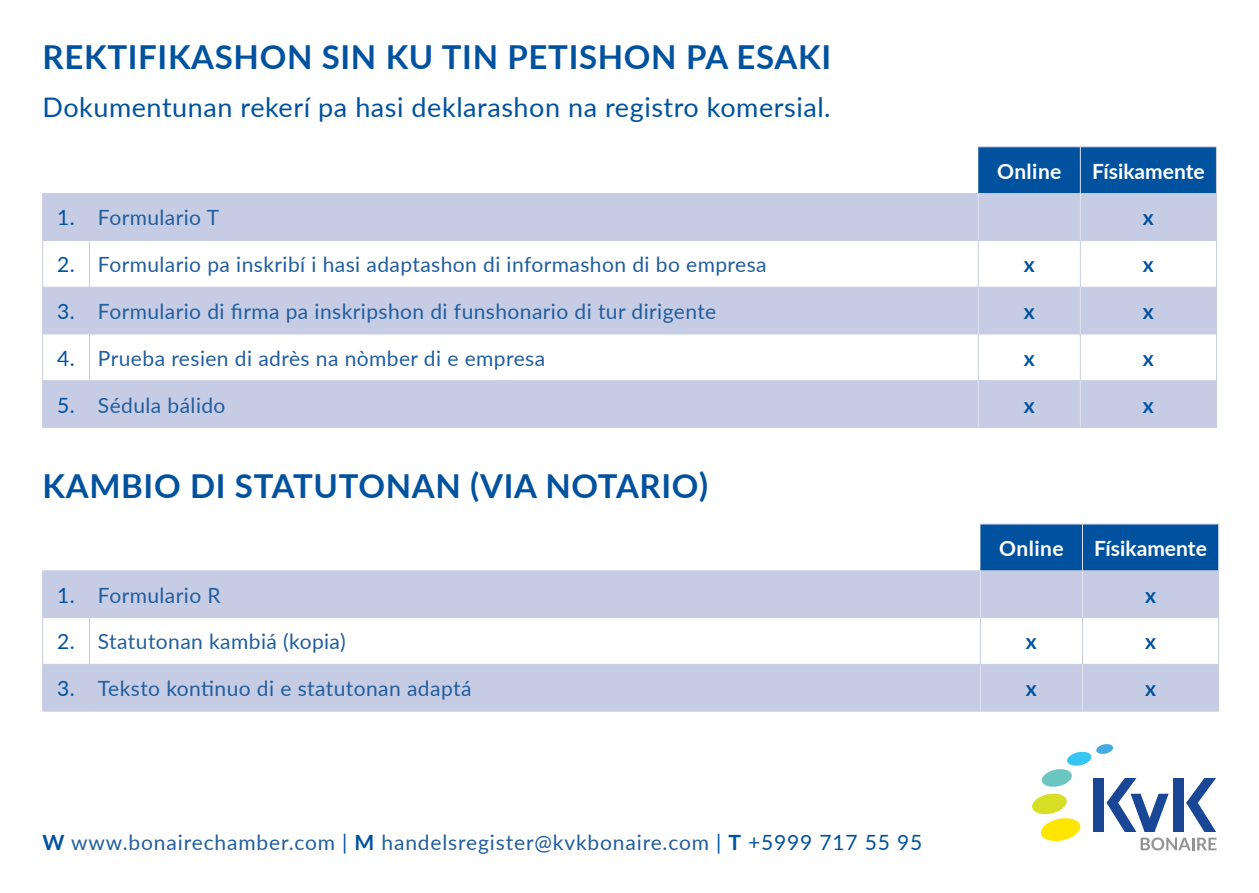
<style>
.page{position:relative;width:1259px;height:893px;background:#fff}
.page>*{position:absolute;margin:0;border:0;box-sizing:border-box;transform-origin:0 0}
.t1{font:700 33px "Lato";letter-spacing:.02em;color:#00529f}
.t2{font:27px "Lato";letter-spacing:.02em;color:#00529f}
.t3{font:21px "Lato";letter-spacing:.02em;color:#215e9e}
.t4{font:21px "Lato";letter-spacing:.04em;color:#215e9e}
.t5{font:700 21px "Lato";color:#fff}
.t6{font:700 21px "Lato";color:#00529f}
.s1{color:#00529f}
.s2{font-weight:700;color:#00529f}
</style>
<div class="page">
<div style="left:978px;top:147px;width:238px;height:46px;background:#00529f"></div>
<svg style="left:43px;top:194px;width:1173px;height:233px;fill:#c7cce5"></svg>
<hr style="left:978px;top:146px;width:102px;height:1px;background:#c7cce5">
<hr style="left:1080px;top:146px;width:136px;height:1px;background:#c7cce5">
<hr style="left:1216px;top:147px;width:1px;height:46px;background:#c7cce5">
<hr style="left:43px;top:193px;width:46px;height:1px;background:#c7cce5">
<hr style="left:42px;top:194px;width:1px;height:46px;background:#c7cce5">
<hr style="left:89px;top:193px;width:889px;height:1px;background:#c7cce5">
<hr style="left:89px;top:194px;width:1px;height:46px;background:#c7cce5">
<hr style="left:978px;top:193px;width:102px;height:1px;background:#c7cce5">
<hr style="left:1080px;top:193px;width:136px;height:1px;background:#c7cce5">
<hr style="left:1216px;top:194px;width:1px;height:46px;background:#c7cce5">
<hr style="left:43px;top:240px;width:46px;height:1px;background:#c7cce5">
<hr style="left:42px;top:241px;width:1px;height:46px;background:#c7cce5">
<hr style="left:89px;top:240px;width:889px;height:1px;background:#c7cce5">
<hr style="left:89px;top:241px;width:1px;height:46px;background:#c7cce5">
<hr style="left:978px;top:240px;width:102px;height:1px;background:#c7cce5">
<hr style="left:977px;top:241px;width:1px;height:46px;background:#c7cce5">
<hr style="left:1080px;top:240px;width:136px;height:1px;background:#c7cce5">
<hr style="left:1079px;top:241px;width:2px;height:46px;background:#c7cce5">
<hr style="left:1216px;top:241px;width:1px;height:46px;background:#c7cce5">
<hr style="left:43px;top:287px;width:46px;height:1px;background:#c7cce5">
<hr style="left:42px;top:287px;width:1px;height:47px;background:#c7cce5">
<hr style="left:89px;top:287px;width:889px;height:1px;background:#c7cce5">
<hr style="left:89px;top:287px;width:1px;height:47px;background:#c7cce5">
<hr style="left:978px;top:287px;width:102px;height:1px;background:#c7cce5">
<hr style="left:1080px;top:287px;width:136px;height:1px;background:#c7cce5">
<hr style="left:1216px;top:287px;width:1px;height:47px;background:#c7cce5">
<hr style="left:43px;top:333px;width:46px;height:1px;background:#c7cce5">
<hr style="left:42px;top:334px;width:1px;height:47px;background:#c7cce5">
<hr style="left:89px;top:333px;width:889px;height:1px;background:#c7cce5">
<hr style="left:89px;top:334px;width:1px;height:47px;background:#c7cce5">
<hr style="left:978px;top:333px;width:102px;height:1px;background:#c7cce5">
<hr style="left:977px;top:334px;width:1px;height:47px;background:#c7cce5">
<hr style="left:1080px;top:333px;width:136px;height:1px;background:#c7cce5">
<hr style="left:1079px;top:334px;width:2px;height:47px;background:#c7cce5">
<hr style="left:1216px;top:334px;width:1px;height:47px;background:#c7cce5">
<hr style="left:43px;top:380px;width:46px;height:1px;background:#c7cce5">
<hr style="left:42px;top:381px;width:1px;height:46px;background:#c7cce5">
<hr style="left:89px;top:380px;width:889px;height:1px;background:#c7cce5">
<hr style="left:89px;top:381px;width:1px;height:46px;background:#c7cce5">
<hr style="left:978px;top:380px;width:102px;height:1px;background:#c7cce5">
<hr style="left:1080px;top:380px;width:136px;height:1px;background:#c7cce5">
<hr style="left:1216px;top:381px;width:1px;height:46px;background:#c7cce5">
<hr style="left:43px;top:427px;width:46px;height:1px;background:#c7cce5">
<hr style="left:89px;top:427px;width:889px;height:1px;background:#c7cce5">
<hr style="left:978px;top:427px;width:102px;height:1px;background:#c7cce5">
<hr style="left:1080px;top:427px;width:136px;height:1px;background:#c7cce5">
<hr style="left:1079px;top:147px;width:2px;height:47px;background:#e1e3f1">
<hr style="left:977px;top:194px;width:1px;height:46px;background:#e1e3f1">
<hr style="left:1079px;top:194px;width:2px;height:46px;background:#e1e3f1">
<hr style="left:977px;top:287px;width:1px;height:47px;background:#e1e3f1">
<hr style="left:1079px;top:287px;width:2px;height:47px;background:#e1e3f1">
<hr style="left:977px;top:381px;width:1px;height:46px;background:#e1e3f1">
<hr style="left:1079px;top:381px;width:2px;height:46px;background:#e1e3f1">
<svg style="left:1032px;top:744px;width:184px;height:106px"></svg>
<div style="left:980px;top:525px;width:238px;height:45px;background:#00529f"></div>
<svg style="left:43px;top:571px;width:1175px;height:140px;fill:#c7cce5"></svg>
<hr style="left:980px;top:524px;width:102px;height:1px;background:#c7cce5">
<hr style="left:1082px;top:524px;width:136px;height:1px;background:#c7cce5">
<hr style="left:1218px;top:524px;width:1px;height:47px;background:#c7cce5">
<hr style="left:43px;top:570px;width:46px;height:1px;background:#c7cce5">
<hr style="left:42px;top:571px;width:1px;height:46px;background:#c7cce5">
<hr style="left:89px;top:570px;width:891px;height:1px;background:#c7cce5">
<hr style="left:89px;top:571px;width:1px;height:46px;background:#c7cce5">
<hr style="left:980px;top:570px;width:102px;height:1px;background:#c7cce5">
<hr style="left:1082px;top:570px;width:136px;height:1px;background:#c7cce5">
<hr style="left:1218px;top:571px;width:1px;height:46px;background:#c7cce5">
<hr style="left:43px;top:617px;width:46px;height:1px;background:#c7cce5">
<hr style="left:42px;top:618px;width:1px;height:46px;background:#c7cce5">
<hr style="left:89px;top:617px;width:891px;height:1px;background:#c7cce5">
<hr style="left:89px;top:618px;width:1px;height:46px;background:#c7cce5">
<hr style="left:980px;top:617px;width:102px;height:1px;background:#c7cce5">
<hr style="left:980px;top:618px;width:1px;height:46px;background:#c7cce5">
<hr style="left:1082px;top:617px;width:136px;height:1px;background:#c7cce5">
<hr style="left:1082px;top:618px;width:1px;height:46px;background:#c7cce5">
<hr style="left:1218px;top:618px;width:1px;height:46px;background:#c7cce5">
<hr style="left:43px;top:664px;width:46px;height:1px;background:#c7cce5">
<hr style="left:42px;top:664px;width:1px;height:47px;background:#c7cce5">
<hr style="left:89px;top:664px;width:891px;height:1px;background:#c7cce5">
<hr style="left:89px;top:664px;width:1px;height:47px;background:#c7cce5">
<hr style="left:980px;top:664px;width:102px;height:1px;background:#c7cce5">
<hr style="left:1082px;top:664px;width:136px;height:1px;background:#c7cce5">
<hr style="left:1218px;top:664px;width:1px;height:47px;background:#c7cce5">
<hr style="left:43px;top:711px;width:46px;height:1px;background:#c7cce5">
<hr style="left:89px;top:711px;width:891px;height:1px;background:#c7cce5">
<hr style="left:980px;top:711px;width:102px;height:1px;background:#c7cce5">
<hr style="left:1082px;top:711px;width:136px;height:1px;background:#c7cce5">
<hr style="left:1082px;top:524px;width:1px;height:47px;background:#e1e3f1">
<hr style="left:980px;top:571px;width:1px;height:46px;background:#e1e3f1">
<hr style="left:1082px;top:571px;width:1px;height:46px;background:#e1e3f1">
<hr style="left:980px;top:664px;width:1px;height:47px;background:#e1e3f1">
<hr style="left:1082px;top:664px;width:1px;height:47px;background:#e1e3f1">
<h1 class="t1" style="left:43px;top:33px;width:790px">REKTIFIKASHON SIN KU TIN PETISHON PA ESAKI</h1>
<p class="t2" style="left:43px;top:88px;width:789px">Dokumentunan rekerí pa hasi deklarashon na registro komersial.</p>
<p class="t5" style="left:997px;top:156px;width:66px">Online</p>
<p class="t5" style="left:1092px;top:156px;width:114px">Físikamente</p>
<p class="t3" style="left:57px;top:203px;width:163px"><span class="s1">1.</span> Formulario T</p>
<p class="t6" style="left:1143px;top:202px;width:12px">x</p>
<p class="t3" style="left:57px;top:250px;width:711px"><span class="s1">2.</span> Formulario pa inskribí i hasi adaptashon di informashon di bo empresa</p>
<p class="t6" style="left:1023px;top:249px;width:12px">x</p>
<p class="t6" style="left:1143px;top:249px;width:12px">x</p>
<p class="t3" style="left:57px;top:296px;width:660px"><span class="s1">3.</span> Formulario di firma pa inskripshon di funshonario di tur dirigente</p>
<p class="t6" style="left:1023px;top:296px;width:12px">x</p>
<p class="t6" style="left:1143px;top:296px;width:12px">x</p>
<p class="t3" style="left:57px;top:343px;width:489px"><span class="s1">4.</span> Prueba resien di adrès na nòmber di e empresa</p>
<p class="t6" style="left:1023px;top:343px;width:12px">x</p>
<p class="t6" style="left:1143px;top:343px;width:12px">x</p>
<p class="t3" style="left:57px;top:390px;width:170px"><span class="s1">5.</span> Sédula bálido</p>
<p class="t6" style="left:1023px;top:389px;width:12px">x</p>
<p class="t6" style="left:1143px;top:389px;width:12px">x</p>
<h1 class="t1" style="left:43px;top:462px;width:667px">KAMBIO DI STATUTONAN (VIA NOTARIO)</h1>
<p class="t5" style="left:999px;top:533px;width:66px">Online</p>
<p class="t5" style="left:1094px;top:533px;width:114px">Físikamente</p>
<p class="t3" style="left:57px;top:580px;width:165px"><span class="s1">1.</span> Formulario R</p>
<p class="t6" style="left:1145px;top:580px;width:12px">x</p>
<p class="t3" style="left:57px;top:627px;width:290px"><span class="s1">2.</span> Statutonan kambiá (kopia)</p>
<p class="t6" style="left:1026px;top:626px;width:12px">x</p>
<p class="t6" style="left:1145px;top:626px;width:12px">x</p>
<p class="t3" style="left:57px;top:673px;width:416px"><span class="s1">3.</span> Teksto kontinuo di e statutonan adaptá</p>
<p class="t6" style="left:1026px;top:673px;width:12px">x</p>
<p class="t6" style="left:1145px;top:673px;width:12px">x</p>
<p class="t4" style="left:43px;top:828px;width:881px"><span class="s2">W</span> www.bonairechamber.com <span class="s1">|</span> <span class="s2">M</span> handelsregister@kvkbonaire.com <span class="s1">|</span> <span class="s2">T</span> <span class="s1">+5999 717 55 95</span></p>
</div>
